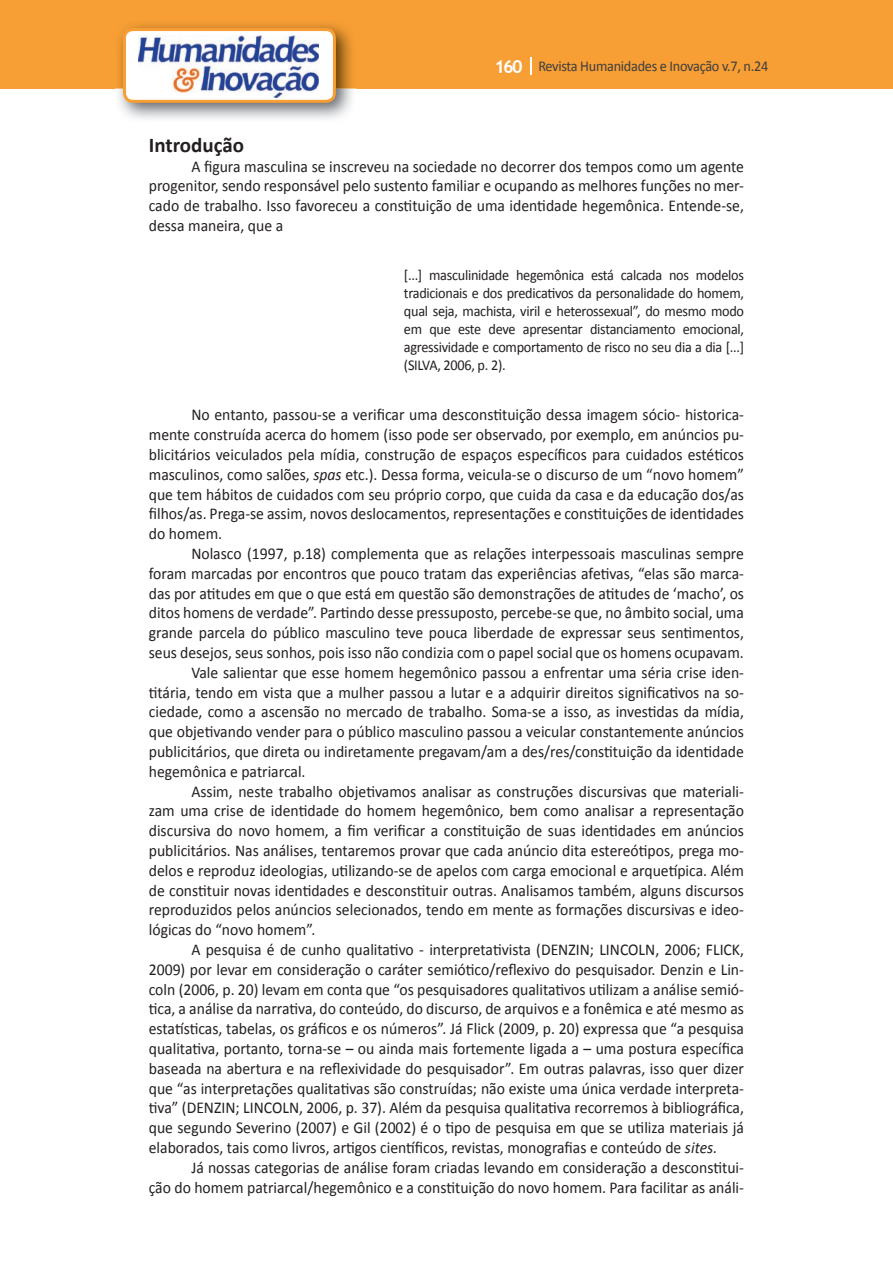
<style>
.page{position:relative;width:893px;height:1263px;background:#fff}
.page>*{position:absolute;margin:0;border:0;box-sizing:border-box;transform-origin:0 0}
.t1{font:700 21px "Calibri";color:#231f20}
.t2{font:16.5px/19.8px "Calibri";color:#231f20;text-align:justify;scale:.95 1}
.t3{font:15px/18px "Calibri";letter-spacing:-.02em;color:#231f20;text-align:justify;scale:.95 1}
.t4{font:15px "Calibri";letter-spacing:-.02em;color:#3e3e3f;scale:.95 1}
.s1{font-family:"Trebuchet MS";font-weight:700;font-size:18px;color:#fff}
.s2{font-style:italic}
</style>
<div class="page">
<div style="left:0;top:0;width:893px;height:88px;background:#f79e34"></div>
<svg style="left:530px;top:57px;width:2px;height:18px"></svg>
<img style="left:115px;top:24px;width:241px;height:95px">
<svg style="left:123px;top:28px;width:213px;height:75px"></svg>
<p class="t4" style="left:495px;top:57px;width:290px"><span class="s1">160</span> Revista Humanidades e Inovação v.7, n.24</p>
<p class="t1" style="left:149px;top:131px;width:97px">Introdução</p>
<p class="t2" style="left:149px;top:156px;width:628px;text-indent:43px">A figura masculina se inscreveu na sociedade no decorrer dos tempos como um agente progenitor, sendo responsável pelo sustento familiar e ocupando as melhores funções no mer&shy;cado de trabalho. Isso favoreceu a constituição de uma identidade hegemônica. Entende-se, dessa maneira, que a</p>
<p class="t3" style="left:404px;top:266px;width:360px">[...] masculinidade hegemônica está calcada nos modelos tradicionais e dos predicativos da personalidade do homem, qual seja, machista, viril e heterossexual”, do mesmo modo em que este deve apresentar distanciamento emocional, agressividade e comportamento de risco no seu dia a dia [...] (SILVA, 2006, p. 2).</p>
<p class="t2" style="left:149px;top:405px;width:628px;text-indent:43px">No entanto, passou-se a verificar uma desconstituição dessa imagem sócio- historica&shy;mente construída acerca do homem (isso pode ser observado, por exemplo, em anúncios pu&shy;blicitários veiculados pela mídia, construção de espaços específicos para cuidados estéticos masculinos, como salões, <span class="s2">spas</span> etc.). Dessa forma, veicula-se o discurso de um “novo homem” que tem hábitos de cuidados com seu próprio corpo, que cuida da casa e da educação dos/as filhos/as. Prega-se assim, novos deslocamentos, representações e constituições de identidades do homem.</p>
<p class="t2" style="left:191px;top:544px;width:583px">Nolasco (1997, p.18) complementa que as relações interpessoais masculinas sempre</p>
<p class="t2" style="left:149px;top:563px;width:628px">foram marcadas por encontros que pouco tratam das experiências afetivas, “elas são marca-</p>
<p class="t2" style="left:149px;top:583px;width:628px">das por atitudes em que o que está em questão são demonstrações de atitudes de ‘macho’, os</p>
<p class="t2" style="left:149px;top:603px;width:628px">ditos homens de verdade”. Partindo desse pressuposto, percebe-se que, no âmbito social, uma</p>
<p class="t2" style="left:149px;top:623px;width:628px">grande parcela do público masculino teve pouca liberdade de expressar seus sentimentos,</p>
<p class="t2" style="left:149px;top:643px;width:628px">seus desejos, seus sonhos, pois isso não condizia com o papel social que os homens ocupavam.</p>
<p class="t2" style="left:191px;top:662px;width:583px">Vale salientar que esse homem hegemônico passou a enfrentar uma séria crise iden-</p>
<p class="t2" style="left:149px;top:682px;width:628px">titária, tendo em vista que a mulher passou a lutar e a adquirir direitos significativos na so-</p>
<p class="t2" style="left:149px;top:702px;width:628px">ciedade, como a ascensão no mercado de trabalho. Soma-se a isso, as investidas da mídia,</p>
<p class="t2" style="left:149px;top:722px;width:628px">que objetivando vender para o público masculino passou a veicular constantemente anúncios</p>
<p class="t2" style="left:149px;top:742px;width:628px">publicitários, que direta ou indiretamente pregavam/am a des/res/constituição da identidade</p>
<p class="t2" style="left:149px;top:761px;width:167px">hegemônica e patriarcal.</p>
<p class="t2" style="left:191px;top:781px;width:583px">Assim, neste trabalho objetivamos analisar as construções discursivas que materiali-</p>
<p class="t2" style="left:149px;top:801px;width:628px">zam uma crise de identidade do homem hegemônico, bem como analisar a representação</p>
<p class="t2" style="left:149px;top:821px;width:628px">discursiva do novo homem, a fim verificar a constituição de suas identidades em anúncios</p>
<p class="t2" style="left:149px;top:841px;width:628px">publicitários. Nas análises, tentaremos provar que cada anúncio dita estereótipos, prega mo-</p>
<p class="t2" style="left:149px;top:860px;width:628px">delos e reproduz ideologias, utilizando-se de apelos com carga emocional e arquetípica. Além</p>
<p class="t2" style="left:149px;top:880px;width:628px">de constituir novas identidades e desconstituir outras. Analisamos também, alguns discursos</p>
<p class="t2" style="left:149px;top:900px;width:628px">reproduzidos pelos anúncios selecionados, tendo em mente as formações discursivas e ideo-</p>
<p class="t2" style="left:149px;top:920px;width:177px">lógicas do “novo homem”.</p>
<p class="t2" style="left:191px;top:940px;width:583px">A pesquisa é de cunho qualitativo - interpretativista (DENZIN; LINCOLN, 2006; FLICK,</p>
<p class="t2" style="left:149px;top:959px;width:628px">2009) por levar em consideração o caráter semiótico/reflexivo do pesquisador. Denzin e Lin-</p>
<p class="t2" style="left:149px;top:979px;width:628px">coln (2006, p. 20) levam em conta que “os pesquisadores qualitativos utilizam a análise semió-</p>
<p class="t2" style="left:149px;top:999px;width:628px">tica, a análise da narrativa, do conteúdo, do discurso, de arquivos e a fonêmica e até mesmo as</p>
<p class="t2" style="left:149px;top:1019px;width:628px">estatísticas, tabelas, os gráficos e os números”. Já Flick (2009, p. 20) expressa que “a pesquisa</p>
<p class="t2" style="left:149px;top:1039px;width:628px">qualitativa, portanto, torna-se – ou ainda mais fortemente ligada a – uma postura específica</p>
<p class="t2" style="left:149px;top:1058px;width:628px">baseada na abertura e na reflexividade do pesquisador”. Em outras palavras, isso quer dizer</p>
<p class="t2" style="left:149px;top:1078px;width:628px">que “as interpretações qualitativas são construídas; não existe uma única verdade interpreta-</p>
<p class="t2" style="left:149px;top:1098px;width:628px">tiva” (DENZIN; LINCOLN, 2006, p. 37). Além da pesquisa qualitativa recorremos à bibliográfica,</p>
<p class="t2" style="left:149px;top:1118px;width:628px">que segundo Severino (2007) e Gil (2002) é o tipo de pesquisa em que se utiliza materiais já</p>
<p class="t2" style="left:149px;top:1138px;width:600px">elaborados, tais como livros, artigos científicos, revistas, monografias e conteúdo de <span class="s2">sites.</span></p>
<p class="t2" style="left:191px;top:1157px;width:583px">Já nossas categorias de análise foram criadas levando em consideração a desconstitui-</p>
<p class="t2" style="left:149px;top:1177px;width:628px">ção do homem patriarcal/hegemônico e a constituição do novo homem. Para facilitar as análi-</p>
</div>
